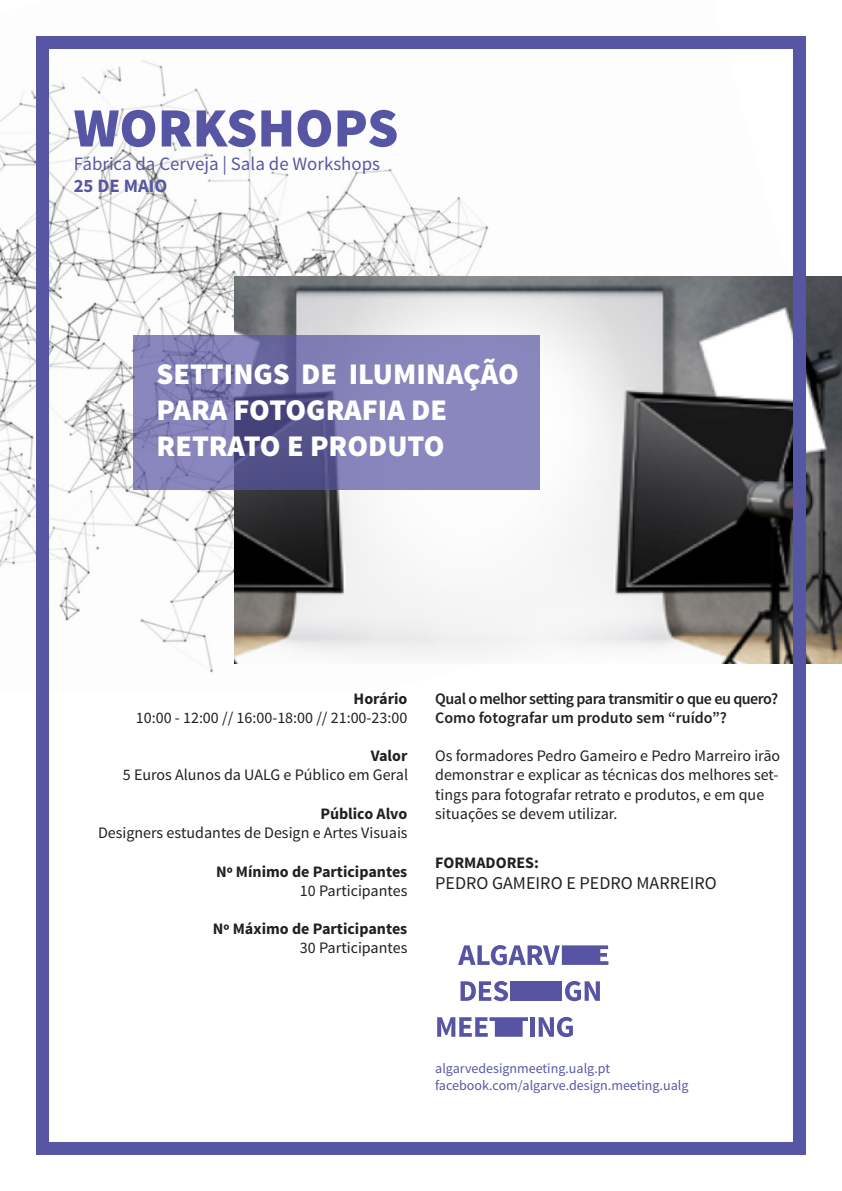
<style>
.page{position:relative;width:842px;height:1191px;background:#fff}
.page>*{position:absolute;margin:0;border:0;box-sizing:border-box;transform-origin:0 0}
.t1{font:900 55.4px "Source Sans Pro";color:#5756a5}
.t2{font:900 30px/36px "Source Sans Pro";color:#fff}
.t3{font:18.8px "Source Sans Pro";color:#5756a5}
.t4{font:700 18.8px "Source Sans Pro";color:#5756a5}
.t5{font:18px "Source Sans Pro";color:#231f20}
.t6{font:16px/19.2px "Source Sans Pro";color:#231f20}
.t7{font:700 16px "Source Sans Pro";color:#231f20}
.t8{font:600 16px/19.2px "Source Sans Pro";letter-spacing:-.03em;color:#231f20}
.t9{font:14px/16.8px "Source Sans Pro";color:#5756a5}
</style>
<div class="page">
<img style="left:0;top:60px;width:842px;height:613px">
<img style="left:234px;top:276px;width:608px;height:387px">
<svg style="left:133px;top:335px;width:407px;height:154px;background:#7b79b0"></svg>
<div style="left:36px;top:36px;width:770px;height:1119px;border:13px solid #5756a5"></div>
<svg style="left:458px;top:945px;width:150px;height:20px"></svg>
<svg style="left:460px;top:981px;width:48px;height:20px"></svg>
<div style="left:511px;top:981px;width:51px;height:19px;background:#5754a3"></div>
<svg style="left:565px;top:981px;width:35px;height:20px"></svg>
<svg style="left:437px;top:1017px;width:91px;height:19px"></svg>
<div style="left:530px;top:1017px;width:5px;height:19px;background:#5754a3"></div>
<svg style="left:539px;top:1017px;width:34px;height:20px"></svg>
<h1 class="t1" style="left:74px;top:92px;width:326px">WORKSHOPS</h1>
<p class="t3" style="left:74px;top:152px;width:308px">Fábrica da Cerveja | Sala de Workshops</p>
<p class="t4" style="left:74px;top:174px;width:95px">25 DE MAIO</p>
<h2 class="t2" style="left:156px;top:357px;width:364px">SETTINGS DE ILUMINAÇÃO<br>PARA FOTOGRAFIA DE<br>RETRATO E PRODUTO</h2>
<p class="t7" style="left:354px;top:688px;width:55px">Horário</p>
<p class="t6" style="left:136px;top:708px;width:273px">10:00 - 12:00 // 16:00-18:00 // 21:00-23:00</p>
<p class="t7" style="left:371px;top:745px;width:38px">Valor</p>
<p class="t6" style="left:123px;top:766px;width:287px">5 Euros Alunos da UALG e Público em Geral</p>
<p class="t7" style="left:320px;top:803px;width:89px">Público Alvo</p>
<p class="t6" style="left:98px;top:823px;width:311px">Designers estudantes de Design e Artes Visuais</p>
<p class="t7" style="left:216px;top:861px;width:193px">Nº Mínimo de Participantes</p>
<p class="t6" style="left:300px;top:881px;width:109px">10 Participantes</p>
<p class="t7" style="left:213px;top:918px;width:196px">Nº Máximo de Participantes</p>
<p class="t6" style="left:300px;top:938px;width:109px">30 Participantes</p>
<p class="t8" style="left:435px;top:689px;width:345px">Qual o melhor setting para transmitir o que eu quero?<br>Como fotografar um produto sem “ruído”?</p>
<p class="t6" style="left:435px;top:746px;width:347px">Os formadores Pedro Gameiro e Pedro Marreiro irão demonstrar e explicar as técnicas dos melhores set&shy;tings para fotografar retrato e produtos, e em que situações se devem utilizar.</p>
<p class="t7" style="left:435px;top:852px;width:105px">FORMADORES:</p>
<p class="t5" style="left:435px;top:872px;width:283px">PEDRO GAMEIRO E PEDRO MARREIRO</p>
<p class="t9" style="left:435px;top:1060px;width:255px">algarvedesignmeeting.ualg.pt facebook.com/algarve.design.meeting.ualg</p>
</div>
